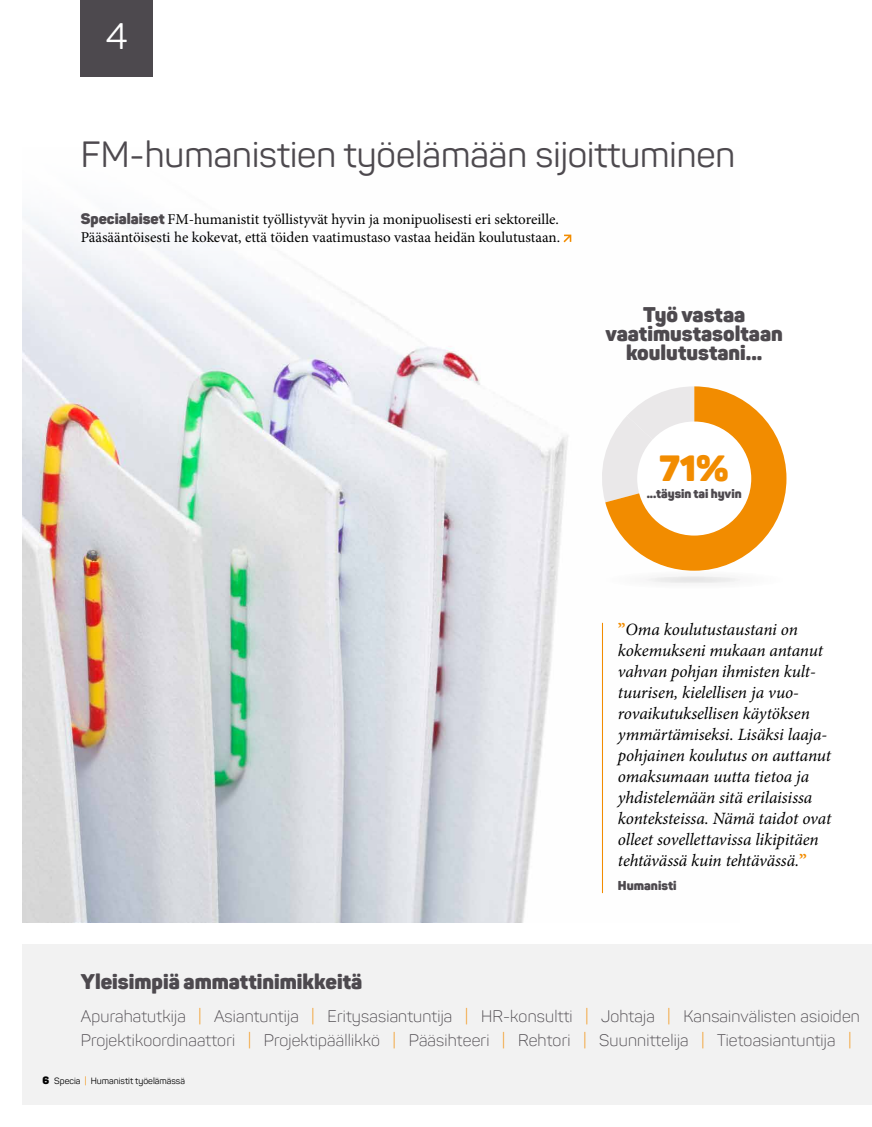
<style>
.page{position:relative;width:872px;height:1127px;background:#fff}
.page>*{position:absolute;margin:0;border:0;box-sizing:border-box;transform-origin:0 0}
.t1{font:36px "Panton";color:#4d494e}
.t2{font:900 36px "Panton";color:#f28c00}
.t3{font:36px "Panton";color:#fff}
.t4{font:900 21px/18.8px "Panton";color:#4d494e;text-align:center}
.t5{font:italic 17.25px/21px "Minion Pro";letter-spacing:-.01em;color:#000}
.t6{font:300 16.5px/24px "Panton";letter-spacing:.01em;color:#4d494e}
.t7{font:15px/18.8px "Minion Pro";letter-spacing:-.005em;color:#000}
.t8{font:900 12.75px "Panton";color:#4d494e}
.t9{font:900 12.45px "Panton";color:#4d494e}
.t10{font:9px "Panton";color:#000}
.s1{font-family:"Panton";font-weight:900;color:#4d494e}
.s2{font-weight:700;font-style:normal;color:#f28c00}
.s3{color:#f28c00}
.s4{font-weight:900;font-size:10.5px}
</style>
<div class="page">
<img style="left:22px;top:212px;width:581px;height:710px">
<div style="left:21px;top:944px;width:851px;height:162px;background:#f2f2f2"></div>
<div style="left:81px;top:0;width:72px;height:76px;background:#4d494e"></div>
<svg style="left:563px;top:235px;width:8px;height:7px"></svg>
<div style="left:602px;top:571px;width:184px;height:18px;background:#f9f9f9;border-radius:50%"></div>
<div style="left:644px;top:576px;width:98px;height:7px;background:#ebebec;border-radius:50%"></div>
<svg style="left:597px;top:386px;width:189px;height:185px"></svg>
<div style="left:637px;top:421px;width:114px;height:114px;background:#fff;border-radius:50%"></div>
<hr style="left:602px;top:623px;width:1px;height:270px;background:#f28c00">
<h1 class="t3" style="left:106px;top:14px;width:23px">4</h1>
<h1 class="t1" style="left:81px;top:133px;width:656px">FM-humanistien työelämään sijoittuminen</h1>
<p class="t7" style="left:81px;top:209px;width:481px"><span class="s1">Specialaiset</span> FM-humanistit työllistyvät hyvin ja monipuolisesti eri sektoreille.<br>Pääsääntöisesti he kokevat, että töiden vaatimustaso vastaa heidän koulutustaan.</p>
<p class="t4" style="left:605px;top:305px;width:179px">Työ vastaa vaatimustasoltaan koulutustani...</p>
<h1 class="t2" style="left:659px;top:445px;width:71px">71%</h1>
<p class="t9" style="left:646px;top:485px;width:96px">...täysin tai hyvin</p>
<p class="t5" style="left:618px;top:619px;width:215px"><span class="s2">”</span>Oma koulutustaustani on kokemukseni mukaan antanut vahvan pohjan ihmisten kult&shy;tuurisen, kielellisen ja vuo&shy;rovaikutuksellisen käytöksen ymmärtämiseksi. Lisäksi laaja&shy;pohjainen koulutus on auttanut omaksumaan uutta tietoa ja yhdistelemään sitä erilaisissa konteksteissa. Nämä taidot ovat olleet sovellettavissa likipitäen tehtävässä kuin tehtävässä.<span class="s2">”</span></p>
<p class="t8" style="left:618px;top:877px;width:60px">Humanisti</p>
<p class="t4" style="left:81px;top:972px;width:283px">Yleisimpiä ammattinimikkeitä</p>
<p class="t6" style="left:81px;top:1004px;width:780px">Apurahatutkija <span class="s3">|</span> Asiantuntija <span class="s3">|</span> Eritysasiantuntija <span class="s3">|</span> HR-konsultti <span class="s3">|</span> Johtaja <span class="s3">|</span> Kansainvälisten asioiden<br>Projektikoordinaattori <span class="s3">|</span> Projektipäällikkö <span class="s3">|</span> Pääsihteeri <span class="s3">|</span> Rehtori <span class="s3">|</span> Suunnittelija <span class="s3">|</span> Tietoasiantuntija <span class="s3">|</span></p>
<p class="t10" style="left:43px;top:1075px;width:144px"><span class="s4">6</span> Specia <span class="s3">|</span> Humanistit työelämässä</p>
</div>
